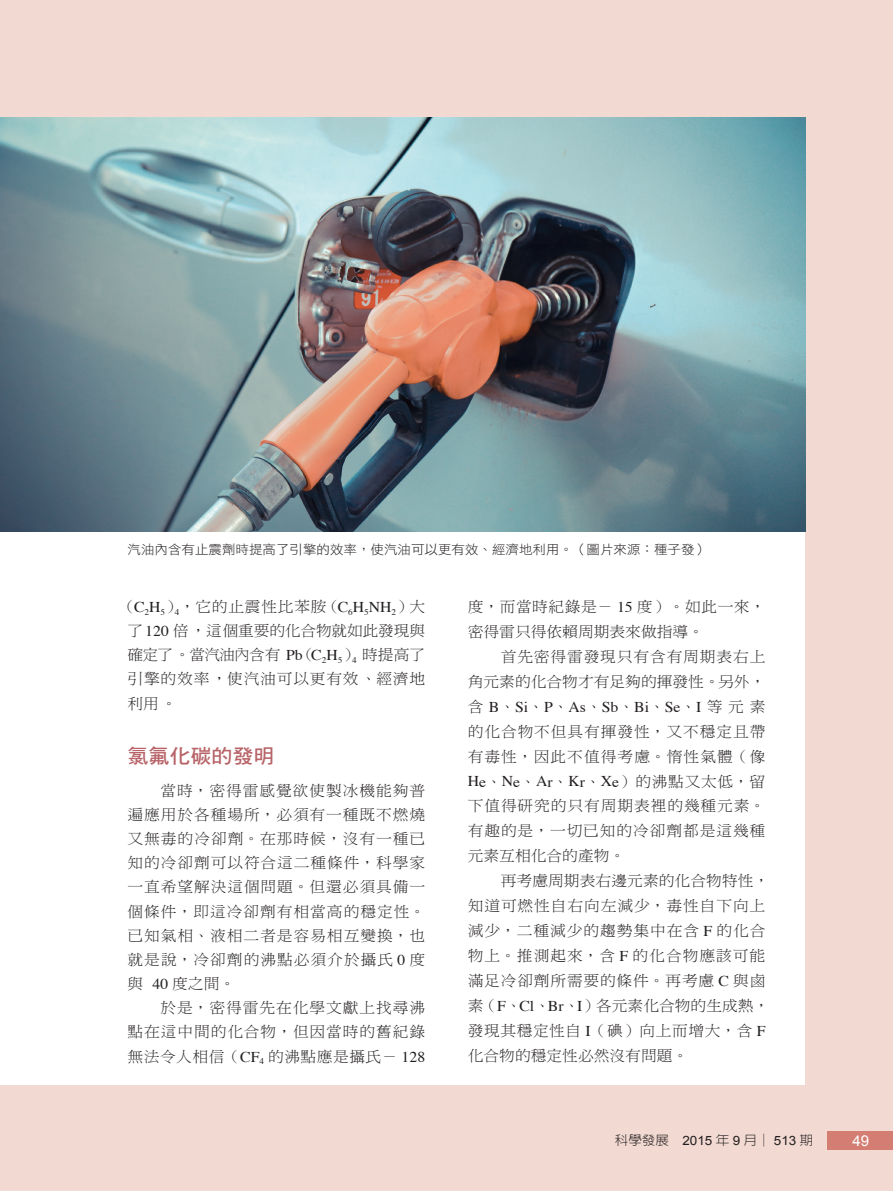
<style>
.page{position:relative;width:893px;height:1191px;background:#f2d9d1}
.page>*{position:absolute;margin:0;border:0;box-sizing:border-box;transform-origin:0 0}
.t1{font:19.95px "DF Hei Std W7";color:#b86469;scale:1.05 1}
.t2{font:15px/24.2px "DF Ming Std W3";letter-spacing:.05em;color:#231f20;text-align:justify;scale:1.05 1}
.t3{font:15px/24.9px "DF Ming Std W3";letter-spacing:.025em;color:#231f20;text-align:right;scale:1.05 1}
.t4{font:15px/24.9px "DF Ming Std W3";color:#231f20;scale:1.05 1}
.t5{font:15px "Times";color:#231f20;scale:1.05 1}
.t6{font:15px "Arial";color:#fff}
.t7{font:12.9px "DF Hei Std W3";color:#231f20;scale:1.05 1}
.t8{font:300 12.9px "AR New Hei B5";color:#231f20;scale:1.05 1}
.s1{font-family:"Times"}
.s2{font-family:"DF Ming Std W3"}
.s3{font-family:"Arial";font-weight:400}
</style>
<div class="page">
<div style="left:0;top:118px;width:805px;height:966px;background:#fff"></div>
<div style="left:828px;top:1131px;width:65px;height:18px;background:#d47e73"></div>
<img style="left:0;top:118px;width:805px;height:413px">
<p class="t7" style="left:128px;top:542px;width:554px">汽油內含有止震劑時提高了引擎的效率，使汽油可以更有效、經濟地利用。（圖片來源：種子發）</p>
<p class="t2" style="left:128px;top:594px;width:285px;text-indent:-8px">（<span class="s1">C</span><sub>2</sub><span class="s1">H</span><sub>5</sub>）<sub>4</sub>，它的止震性比苯胺（<span class="s1">C</span><sub>6</sub><span class="s1">H</span><sub>5</sub><span class="s1">NH</span><sub>2</sub>）大了<span class="s1">120</span> 倍，這個重要的化合物就如此發現與確定了。當汽油內含有 <span class="s1">Pb</span>（<span class="s1">C</span><sub>2</sub><span class="s1">H</span><sub>5</sub>）<sub>4</sub> 時提高了引擎的效率，使汽油可以更有效、經濟地利用。</p>
<h1 class="t1" style="left:128px;top:745px;width:142px">氯氟化碳的發明</h1>
<p class="t2" style="left:128px;top:778px;width:285px;text-indent:33px">當時，密得雷感覺欲使製冰機能夠普遍應用於各種場所，必須有一種既不燃燒又無毒的冷卻劑。在那時候，沒有一種已知的冷卻劑可以符合這二種條件，科學家一直希望解決這個問題。但還必須具備一個條件，即這冷卻劑有相當高的穩定性。已知氣相、液相二者是容易相互變換，也就是說，冷卻劑的沸點必須介於攝氏 <span class="s1">0</span> 度與 <span class="s1">40</span> 度之間。</p>
<p class="t2" style="left:128px;top:995px;width:285px;text-indent:33px">於是，密得雷先在化學文獻上找尋沸點在這中間的化合物，但因當時的舊紀錄無法令人相信（<span class="s1">CF</span><sub>4</sub> 的沸點應是攝氏－ <span class="s1">128</span></p>
<p class="t4" style="left:468px;top:594px;width:285px">度，而當時紀錄是－ <span class="s1">15</span> 度）。如此一來，密得雷只得依賴周期表來做指導。</p>
<p class="t3" style="left:468px;top:644px;width:285px">首先密得雷發現只有含有周期表右上<br>角元素的化合物才有足夠的揮發性。另外，</p>
<p class="t5" style="left:468px;top:692px;width:285px"><span class="s2">含</span> B<span class="s2">、</span>Si<span class="s2">、</span>P<span class="s2">、</span>As<span class="s2">、</span>Sb<span class="s2">、</span>Bi<span class="s2">、</span>Se<span class="s2">、</span>I <span class="s2">等元素</span></p>
<p class="t2" style="left:468px;top:718px;width:285px;line-height:24.9px">的化合物不但具有揮發性，又不穩定且帶有毒性，因此不值得考慮。惰性氣體（像<span class="s1">He</span>、<span class="s1">Ne</span>、<span class="s1">Ar</span>、<span class="s1">Kr</span>、<span class="s1">Xe</span>）的沸點又太低，留下值得研究的只有周期表裡的幾種元素。有趣的是，一切已知的冷卻劑都是這幾種元素互相化合的產物。</p>
<p class="t2" style="left:468px;top:868px;width:289px;line-height:24.9px;text-align:left;text-indent:33px">再考慮周期表右邊元素的化合物特性，知道可燃性自右向左減少，毒性自下向上減少，二種減少的趨勢集中在含 <span class="s1">F</span> 的化合物上。推測起來，含 <span class="s1">F</span> 的化合物應該可能滿足冷卻劑所需要的條件。再考慮 <span class="s1">C</span> 與鹵素（<span class="s1">F</span>、<span class="s1">Cl</span>、<span class="s1">Br</span>、<span class="s1">I</span>）各元素化合物的生成熱，發現其穩定性自 <span class="s1">I</span>（碘）向上而增大，含 <span class="s1">F</span>化合物的穩定性必然沒有問題。</p>
<p class="t8" style="left:615px;top:1133px;width:190px">科學發展 <span class="s3">2015</span> 年 <span class="s3">9</span> 月│ <span class="s3">513</span> 期</p>
<p class="t6" style="left:852px;top:1131px;width:18px">49</p>
</div>
